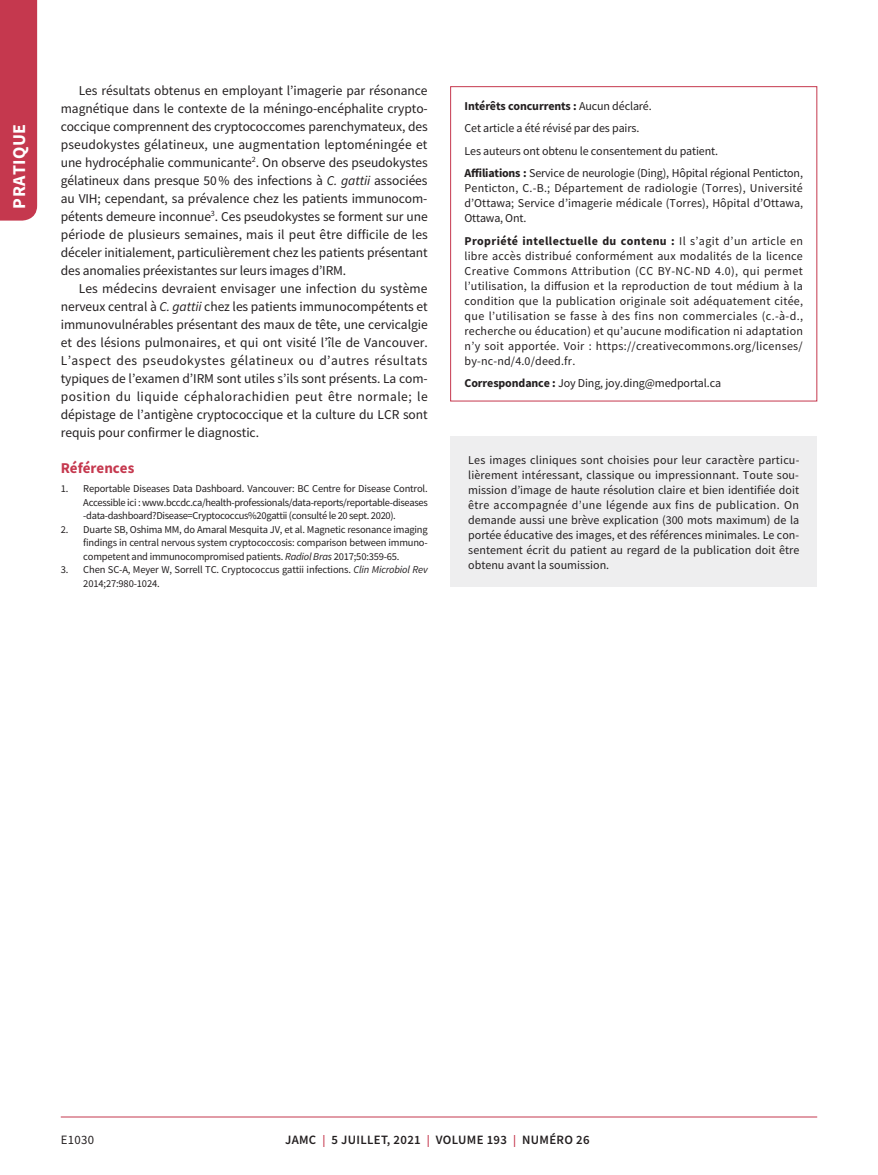
<style>
.page{position:relative;width:878px;height:1175px;background:#fff}
.page>*{position:absolute;margin:0;border:0;box-sizing:border-box;transform-origin:0 0}
.t1{font:700 18px "Source Sans Pro";letter-spacing:.025em;color:#fff}
.t2{font:700 15px "Source Sans Pro";color:#c5384e}
.t3{font:13.5px/18px "Source Sans Pro";letter-spacing:-.005em;color:#231f20;text-align:justify}
.t4{font:600 12.75px "Source Sans Pro";letter-spacing:.025em;color:#231f20}
.t5{font:12.75px "Source Sans Pro";letter-spacing:.025em;color:#231f20}
.t6{font:12px/15px "Source Sans Pro";letter-spacing:-.01em;color:#231f20;text-align:justify}
.t7{font:10.5px/13.5px "Source Sans Pro";letter-spacing:-.02em;color:#231f20;text-align:justify}
.s1{font-style:italic}
.s2{font-weight:700}
.s3{font-size:12px;color:#c5384e}
</style>
<div class="page">
<div style="left:0;top:0;width:37px;height:220px;background:#c5384e"></div>
<hr style="left:61px;top:1116px;width:756px;height:1px;background:#c5384e">
<div style="left:450px;top:436px;width:367px;height:150px;background:#eeeeef"></div>
<div style="left:450px;top:86px;width:367px;height:315px;border:1px solid #c5384e"></div>
<h1 class="t1" style="left:7px;top:208px;width:86px;rotate:-90deg">PRATIQUE</h1>
<p class="t3" style="left:61px;top:81px;width:368px;text-indent:18px">Les résultats obtenus en employant l’imagerie par résonance magnétique dans le contexte de la méningo-encéphalite crypto&shy;coccique comprennent des cryptococcomes parenchymateux, des pseudokystes gélatineux, une augmentation leptoméningée et une hydrocéphalie communicante<sup>2</sup>. On observe des pseudokystes gélatineux dans presque 50% des infections à <span class="s1">C. gattii</span> associées au VIH; cependant, sa prévalence chez les patients immunocom&shy;pétents demeure inconnue<sup>3</sup>. Ces pseudokystes se forment sur une période de plusieurs semaines, mais il peut être difficile de les déceler initialement, particulièrement chez les patients présentant des anomalies préexistantes sur leurs images d’IRM.</p>
<p class="t3" style="left:61px;top:279px;width:368px;text-indent:18px">Les médecins devraient envisager une infection du système nerveux central à <span class="s1">C. gattii</span> chez les patients immunocompétents et immunovulnérables présentant des maux de tête, une cervicalgie et des lésions pulmonaires, et qui ont visité l’île de Vancouver.<br>L’aspect des pseudokystes gélatineux ou d’autres résultats typiques de l’examen d’IRM sont utiles s’ils sont présents. La com&shy;position du liquide céphalorachidien peut être normale; le dépistage de l’antigène cryptococcique et la culture du LCR sont requis pour confirmer le diagnostic.</p>
<p class="t2" style="left:61px;top:457px;width:75px">Références</p>
<p class="t7" style="left:83px;top:482px;width:346px;text-indent:-23px">1. Reportable Diseases Data Dashboard. Vancouver: BC Centre for Disease Control.<br>Accessible ici : www.bccdc.ca/health-professionals/data-reports/reportable-diseases -data-dashboard?Disease=Cryptococcus%20gattii (consulté le 20 sept. 2020).</p>
<p class="t7" style="left:83px;top:522px;width:346px;text-indent:-23px">2. Duarte SB, Oshima MM, do Amaral Mesquita JV, et al. Magnetic resonance imaging findings in central nervous system cryptococcosis: comparison between immuno&shy;competent and immunocompromised patients. <span class="s1">Radiol Bras</span> 2017;50:359-65.</p>
<p class="t7" style="left:83px;top:563px;width:346px;text-indent:-23px">3. Chen SC-A, Meyer W, Sorrell TC. Cryptococcus gattii infections. <span class="s1">Clin Microbiol Rev<br></span>2014;27:980-1024.</p>
<p class="t6" style="left:464px;top:94px;width:340px;line-height:22.5px;text-align:left"><span class="s2">Intérêts concurrents :</span> Aucun déclaré.<br>Cet article a été révisé par des pairs.<br>Les auteurs ont obtenu le consentement du patient.<br><span class="s2">Affiliations :</span> Service de neurologie (Ding), Hôpital régional Penticton,</p>
<p class="t6" style="left:464px;top:180px;width:340px">Penticton, C.-B.; Département de radiologie (Torres), Université d’Ottawa; Service d’imagerie médicale (Torres), Hôpital d’Ottawa, Ottawa, Ont.</p>
<p class="t6" style="left:464px;top:233px;width:340px"><span class="s2">Propriété intellectuelle du contenu :</span> Il s’agit d’un article en libre accès distribué conformément aux modalités de la licence Creative Commons Attribution (CC BY-NC-ND 4.0), qui permet l’utilisation, la diffusion et la reproduction de tout médium à la condition que la publication originale soit adéquatement citée, que l’utilisation se fasse à des fins non commerciales (c.-à-d., recherche ou éducation) et qu’aucune modification ni adaptation n’y soit apportée. Voir : https://creativecommons.org/licenses/ by-nc-nd/4.0/deed.fr.</p>
<p class="t6" style="left:464px;top:375px;width:258px"><span class="s2">Correspondance :</span> Joy Ding, joy.ding@medportal.ca</p>
<p class="t6" style="left:468px;top:452px;width:332px">Les images cliniques sont choisies pour leur caractère particu&shy;lièrement intéressant, classique ou impressionnant. Toute sou&shy;mission d’image de haute résolution claire et bien identifiée doit être accompagnée d’une légende aux fins de publication. On demande aussi une brève explication (300 mots maximum) de la portée éducative des images, et des références minimales. Le con&shy;sentement écrit du patient au regard de la publication doit être obtenu avant la soumission.</p>
<p class="t5" style="left:61px;top:1132px;width:35px">E1030</p>
<p class="t4" style="left:285px;top:1131px;width:306px">JAMC <span class="s3">|</span> 5 JUILLET, 2021 <span class="s3">|</span> VOLUME 193 <span class="s3">|</span> NUMÉRO 26</p>
</div>
